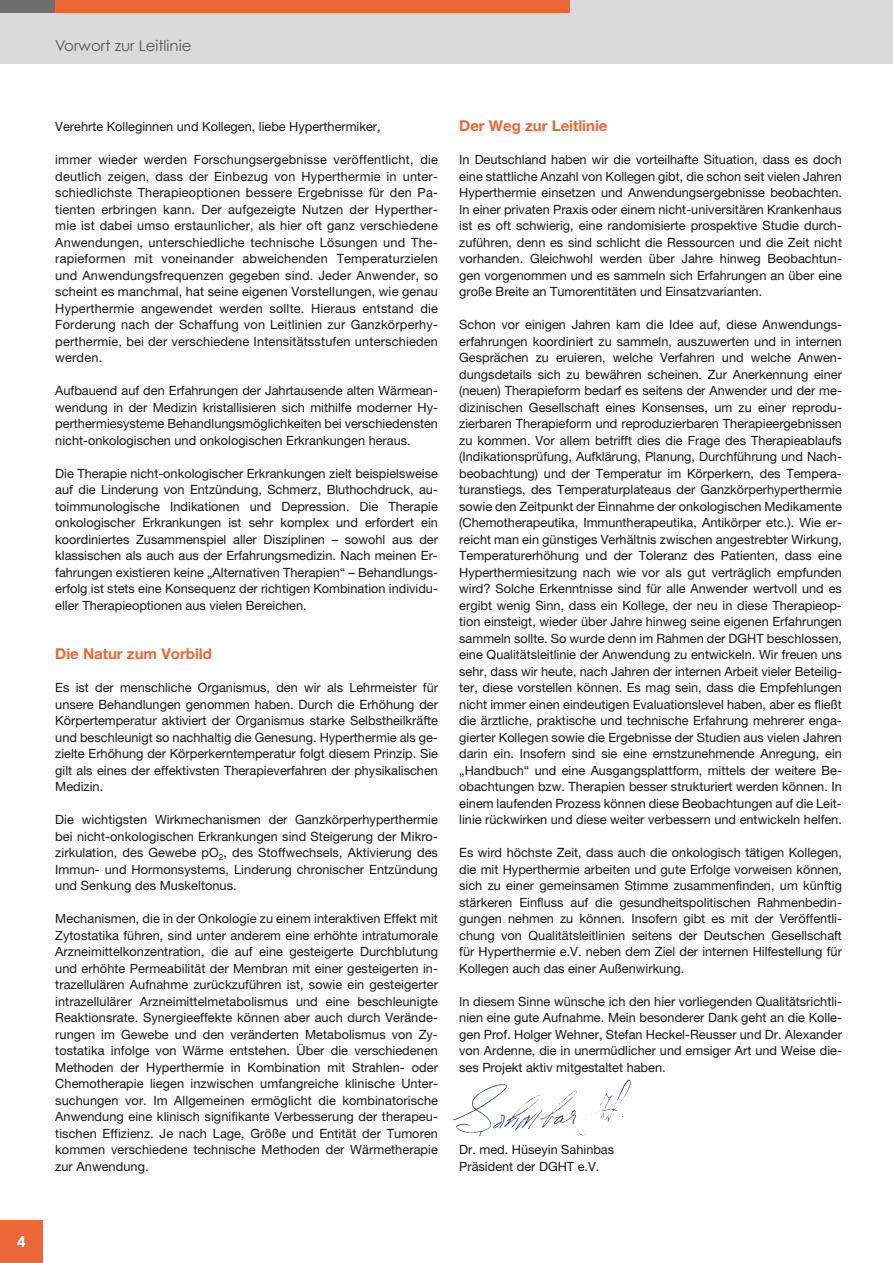
<style>
.page{position:relative;width:893px;height:1263px;background:#fff}
.page>*{position:absolute;margin:0;border:0;box-sizing:border-box;transform-origin:0 0}
.t1{font:700 15px "Helvetica Neue";color:#ec6737}
.t2{font:15px "Century Gothic";color:#565655}
.t3{font:700 15px "Century Gothic";color:#fff}
.t4{font:12.75px/16.5px "Helvetica Neue";color:#181716;text-align:justify}
</style>
<div class="page">
<div style="left:0;top:0;width:893px;height:64px;background:#d9dada"></div>
<div style="left:0;top:0;width:55px;height:13px;background:#6e6e6e"></div>
<div style="left:55px;top:0;width:515px;height:13px;background:#ec6737"></div>
<div style="left:0;top:1220px;width:43px;height:43px;background:#ec6737"></div>
<img style="left:453px;top:1079px;width:178px;height:58px">
<p class="t3" style="left:17px;top:1232px;width:10px">4</p>
<p class="t2" style="left:55px;top:36px;width:138px">Vorwort zur Leitlinie</p>
<p class="t4" style="left:55px;top:118px;width:327px">Verehrte Kolleginnen und Kollegen, liebe Hyperthermiker,</p>
<p class="t4" style="left:55px;top:151px;width:384px">immer wieder werden Forschungsergebnisse veröffentlicht, die deutlich zeigen, dass der Einbezug von Hyperthermie in unter&shy;schiedlichste Therapieoptionen bessere Ergebnisse für den Pa&shy;tienten erbringen kann. Der aufgezeigte Nutzen der Hyperther&shy;mie ist dabei umso erstaunlicher, als hier oft ganz verschiedene Anwendungen, unterschiedliche technische Lösungen und The&shy;rapieformen mit voneinander abweichenden Temperaturzielen und Anwendungsfrequenzen gegeben sind. Jeder Anwender, so scheint es manchmal, hat seine eigenen Vorstellungen, wie genau Hyperthermie angewendet werden sollte. Hieraus entstand die Forderung nach der Schaffung von Leitlinien zur Ganzkörperhy&shy;perthermie, bei der verschiedene Intensitätsstufen unterschieden werden.</p>
<p class="t4" style="left:55px;top:382px;width:384px">Aufbauend auf den Erfahrungen der Jahrtausende alten Wärmean&shy;wendung in der Medizin kristallisieren sich mithilfe moderner Hy&shy;perthermiesysteme Behandlungsmöglichkeiten bei verschiedensten nicht-onkologischen und onkologischen Erkrankungen heraus.</p>
<p class="t4" style="left:55px;top:465px;width:384px">Die Therapie nicht-onkologischer Erkrankungen zielt beispielsweise auf die Linderung von Entzündung, Schmerz, Bluthochdruck, au&shy;toimmunologische Indikationen und Depression. Die Therapie onkologischer Erkrankungen ist sehr komplex und erfordert ein koordiniertes Zusammenspiel aller Disziplinen – sowohl aus der klassischen als auch aus der Erfahrungsmedizin. Nach meinen Er&shy;fahrungen existieren keine „Alternativen Therapien“ – Behandlungs&shy;erfolg ist stets eine Konsequenz der richtigen Kombination individu&shy;eller Therapieoptionen aus vielen Bereichen.</p>
<p class="t1" style="left:55px;top:645px;width:158px">Die Natur zum Vorbild</p>
<p class="t4" style="left:55px;top:679px;width:384px">Es ist der menschliche Organismus, den wir als Lehrmeister für unsere Behandlungen genommen haben. Durch die Erhöhung der Körpertemperatur aktiviert der Organismus starke Selbstheilkräfte und beschleunigt so nachhaltig die Genesung. Hyperthermie als ge&shy;zielte Erhöhung der Körperkerntemperatur folgt diesem Prinzip. Sie gilt als eines der effektivsten Therapieverfahren der physikalischen Medizin.</p>
<p class="t4" style="left:55px;top:811px;width:384px">Die wichtigsten Wirkmechanismen der Ganzkörperhyperthermie bei nicht-onkologischen Erkrankungen sind Steigerung der Mikro&shy;zirkulation, des Gewebe pO<sub>2</sub>, des Stoffwechsels, Aktivierung des Immun- und Hormonsystems, Linderung chronischer Entzündung und Senkung des Muskeltonus.</p>
<p class="t4" style="left:55px;top:910px;width:384px">Mechanismen, die in der Onkologie zu einem interaktiven Effekt mit Zytostatika führen, sind unter anderem eine erhöhte intratumorale Arzneimittelkonzentration, die auf eine gesteigerte Durchblutung und erhöhte Permeabilität der Membran mit einer gesteigerten in&shy;trazellulären Aufnahme zurückzuführen ist, sowie ein gesteigerter intrazellulärer Arzneimittelmetabolismus und eine beschleunigte Reaktionsrate. Synergieeffekte können aber auch durch Verände&shy;rungen im Gewebe und den veränderten Metabolismus von Zy&shy;tostatika infolge von Wärme entstehen. Über die verschiedenen Methoden der Hyperthermie in Kombination mit Strahlen- oder Chemotherapie liegen inzwischen umfangreiche klinische Unter&shy;suchungen vor. Im Allgemeinen ermöglicht die kombinatorische Anwendung eine klinisch signifikante Verbesserung der therapeu&shy;tischen Effizienz. Je nach Lage, Größe und Entität der Tumoren kommen verschiedene technische Methoden der Wärmetherapie zur Anwendung.</p>
<p class="t1" style="left:459px;top:117px;width:150px">Der Weg zur Leitlinie</p>
<p class="t4" style="left:459px;top:151px;width:384px">In Deutschland haben wir die vorteilhafte Situation, dass es doch eine stattliche Anzahl von Kollegen gibt, die schon seit vielen Jahren Hyperthermie einsetzen und Anwendungsergebnisse beobachten.<br>In einer privaten Praxis oder einem nicht-universitären Krankenhaus ist es oft schwierig, eine randomisierte prospektive Studie durch&shy;zuführen, denn es sind schlicht die Ressourcen und die Zeit nicht vorhanden. Gleichwohl werden über Jahre hinweg Beobachtun&shy;gen vorgenommen und es sammeln sich Erfahrungen an über eine große Breite an Tumorentitäten und Einsatzvarianten.</p>
<p class="t4" style="left:459px;top:316px;width:384px">Schon vor einigen Jahren kam die Idee auf, diese Anwendungs&shy;erfahrungen koordiniert zu sammeln, auszuwerten und in internen Gesprächen zu eruieren, welche Verfahren und welche Anwen&shy;dungsdetails sich zu bewähren scheinen. Zur Anerkennung einer (neuen) Therapieform bedarf es seitens der Anwender und der me&shy;dizinischen Gesellschaft eines Konsenses, um zu einer reprodu&shy;zierbaren Therapieform und reproduzierbaren Therapieergebnissen zu kommen. Vor allem betrifft dies die Frage des Therapieablaufs (Indikationsprüfung, Aufklärung, Planung, Durchführung und Nach&shy;beobachtung) und der Temperatur im Körperkern, des Tempera&shy;turanstiegs, des Temperaturplateaus der Ganzkörperhyperthermie sowie den Zeitpunkt der Einnahme der onkologischen Medikamente (Chemotherapeutika, Immuntherapeutika, Antikörper etc.). Wie er&shy;reicht man ein günstiges Verhältnis zwischen angestrebter Wirkung, Temperaturerhöhung und der Toleranz des Patienten, dass eine Hyperthermiesitzung nach wie vor als gut verträglich empfunden wird? Solche Erkenntnisse sind für alle Anwender wertvoll und es ergibt wenig Sinn, dass ein Kollege, der neu in diese Therapieop&shy;tion einsteigt, wieder über Jahre hinweg seine eigenen Erfahrungen sammeln sollte. So wurde denn im Rahmen der DGHT beschlossen, eine Qualitätsleitlinie der Anwendung zu entwickeln. Wir freuen uns sehr, dass wir heute, nach Jahren der internen Arbeit vieler Beteilig&shy;ter, diese vorstellen können. Es mag sein, dass die Empfehlungen nicht immer einen eindeutigen Evaluationslevel haben, aber es fließt die ärztliche, praktische und technische Erfahrung mehrerer enga&shy;gierter Kollegen sowie die Ergebnisse der Studien aus vielen Jahren darin ein. Insofern sind sie eine ernstzunehmende Anregung, ein „Handbuch“ und eine Ausgangsplattform, mittels der weitere Be&shy;obachtungen bzw. Therapien besser strukturiert werden können. In einem laufenden Prozess können diese Beobachtungen auf die Leit&shy;linie rückwirken und diese weiter verbessern und entwickeln helfen.</p>
<p class="t4" style="left:459px;top:844px;width:384px">Es wird höchste Zeit, dass auch die onkologisch tätigen Kollegen, die mit Hyperthermie arbeiten und gute Erfolge vorweisen können, sich zu einer gemeinsamen Stimme zusammenfinden, um künftig stärkeren Einfluss auf die gesundheitspolitischen Rahmenbedin&shy;gungen nehmen zu können. Insofern gibt es mit der Veröffentli&shy;chung von Qualitätsleitlinien seitens der Deutschen Gesellschaft für Hyperthermie e.V. neben dem Ziel der internen Hilfestellung für Kollegen auch das einer Außenwirkung.</p>
<p class="t4" style="left:459px;top:993px;width:384px">In diesem Sinne wünsche ich den hier vorliegenden Qualitätsrichtli&shy;nien eine gute Aufnahme. Mein besonderer Dank geht an die Kolle&shy;gen Prof. Holger Wehner, Stefan Heckel-Reusser und Dr. Alexander von Ardenne, die in unermüdlicher und emsiger Art und Weise die&shy;ses Projekt aktiv mitgestaltet haben.</p>
<p class="t4" style="left:459px;top:1141px;width:156px">Dr. med. Hüseyin Sahinbas<br>Präsident der DGHT e.V.</p>
</div>
